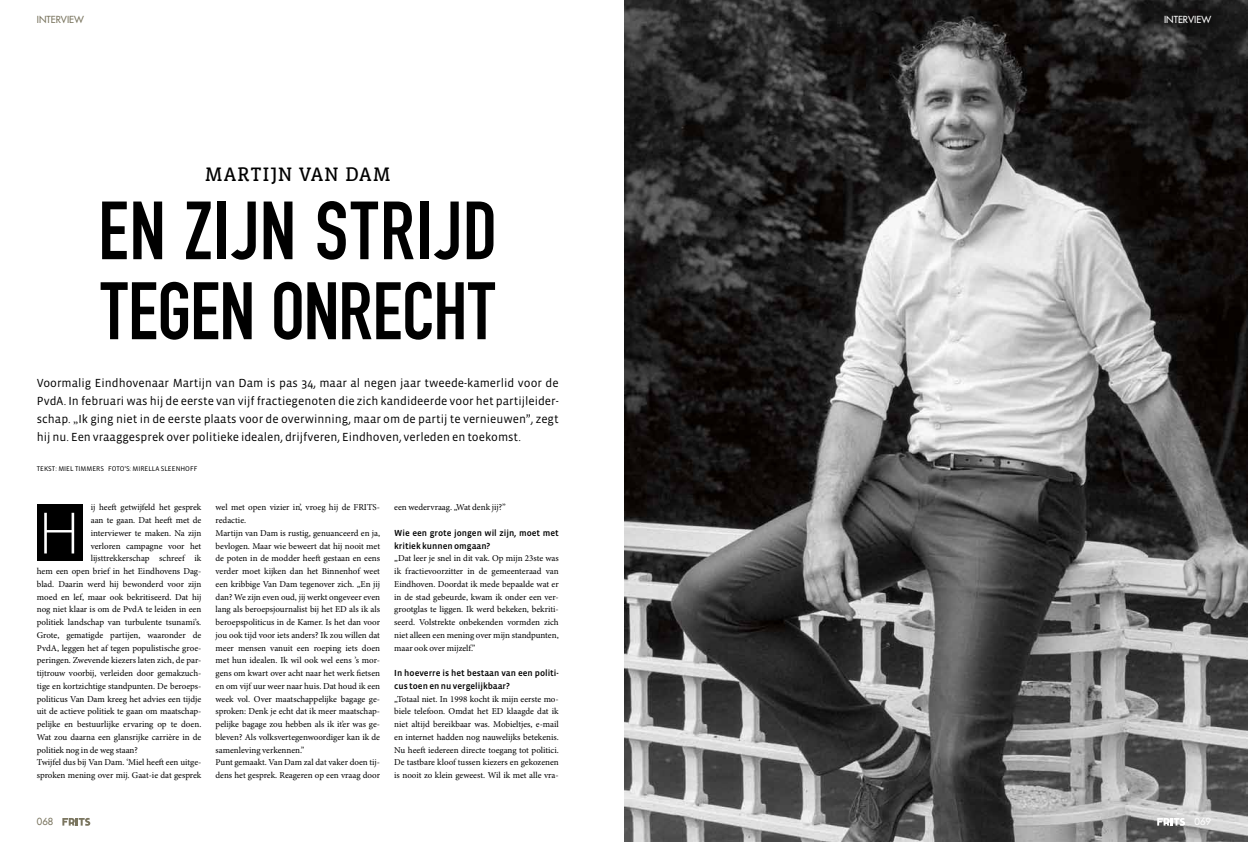
<style>
.page{position:relative;width:1248px;height:842px;background:#fff}
.page>*{position:absolute;margin:0;border:0;box-sizing:border-box;transform-origin:0 0}
.t1{font:81px "DIN Engschrift";letter-spacing:.02em;color:#000}
.t2{font:80px "DIN Engschrift";letter-spacing:-.005em;color:#000}
.t3{font:300 54px "Futura";color:#fff}
.t4{font:20px "Vista Slab Alt Reg";letter-spacing:.055em;color:#000}
.t5{font:12px/18px "Vista Sans OT";color:#000;text-align:justify}
.t6{font:9.5px "Futura";color:#fff}
.t7{font:9.5px "Futura";color:#7a755f}
.t8{font:9px/12.8px "Minion Pro";color:#000;text-align:justify}
.t9{font:500 9px/12.8px "Vista Sans OT";color:#000}
.t10{font:7px "Vista Sans OT";color:#000}
.s1{font-family:"Minion Pro"}
</style>
<div class="page">
<img style="left:624px;top:0;width:623px;height:842px">
<svg style="left:1157px;top:818px;width:27px;height:8px"></svg>
<div style="left:37px;top:505px;width:45px;height:56px;background:#000"></div>
<svg style="left:62px;top:818px;width:28px;height:8px"></svg>
<p class="t7" style="left:37px;top:13px;width:49px">INTERVIEW</p>
<h3 class="t4" style="left:205px;top:165px;width:187px">MARTIJN VAN DAM</h3>
<h1 class="t1" style="left:98px;top:183px;width:400px">EN ZIJN STRIJD</h1>
<h2 class="t2" style="left:101px;top:264px;width:395px">TEGEN ONRECHT</h2>
<p class="t5" style="left:37px;top:374px;width:523px">Voormalig Eindhovenaar Martijn van Dam is pas 34, maar al negen jaar tweede-kamerlid voor de PvdA. In februari was hij de eerste van vijf fractiegenoten die zich kandideerde voor het partijleider&shy;schap. <span class="s1">„</span>Ik ging niet in de eerste plaats voor de overwinning, maar om de partij te vernieuwen”, zegt hij nu. Een vraaggesprek over politieke idealen, drijfveren, Eindhoven, verleden en toekomst.</p>
<p class="t10" style="left:37px;top:465px;width:44px">TEKST: mie l timme</p>
<p class="t10" style="left:96px;top:465px;width:103px">rs foto’s: mi rella sleenhoff</p>
<p class="t8" style="left:91px;top:501px;width:112px">ij heeft getwijfeld het gesprek</p>
<p class="t8" style="left:91px;top:514px;width:112px">aan te gaan. Dat heeft met de</p>
<p class="t8" style="left:91px;top:527px;width:112px">interviewer te maken. Na zijn</p>
<p class="t8" style="left:91px;top:539px;width:112px">verloren campagne voor het</p>
<p class="t8" style="left:91px;top:552px;width:112px">lijsttrekkerschap schreef ik</p>
<p class="t8" style="left:37px;top:565px;width:166px">hem een open brief in het Eindhovens Dag-</p>
<p class="t8" style="left:37px;top:578px;width:166px">blad. Daarin werd hij bewonderd voor zijn</p>
<p class="t8" style="left:37px;top:590px;width:166px">moed en lef, maar ook bekritiseerd. Dat hij</p>
<p class="t8" style="left:37px;top:603px;width:166px">nog niet klaar is om de PvdA te leiden in een</p>
<p class="t8" style="left:37px;top:616px;width:166px">politiek landschap van turbulente tsunami’s.</p>
<p class="t8" style="left:37px;top:629px;width:166px">Grote, gematigde partijen, waaronder de</p>
<p class="t8" style="left:37px;top:641px;width:166px">PvdA, leggen het af tegen populistische groe-</p>
<p class="t8" style="left:37px;top:654px;width:166px">peringen. Zwevende kiezers laten zich, de par-</p>
<p class="t8" style="left:37px;top:667px;width:166px">tijtrouw voorbij, verleiden door gemakzuch-</p>
<p class="t8" style="left:37px;top:680px;width:166px">tige en kortzichtige standpunten. De beroeps-</p>
<p class="t8" style="left:37px;top:692px;width:166px">politicus Van Dam kreeg het advies een tijdje</p>
<p class="t8" style="left:37px;top:705px;width:166px">uit de actieve politiek te gaan om maatschap-</p>
<p class="t8" style="left:37px;top:718px;width:166px">pelijke en bestuurlijke ervaring op te doen.</p>
<p class="t8" style="left:37px;top:731px;width:166px">Wat zou daarna een glansrijke carrière in de</p>
<p class="t8" style="left:37px;top:743px;width:102px">politiek nog in de weg staan?</p>
<p class="t8" style="left:37px;top:756px;width:166px">Twijfel dus bij Van Dam. ‘Miel heeft een uitge-</p>
<p class="t8" style="left:37px;top:769px;width:166px">sproken mening over mij. Gaat-ie dat gesprek</p>
<h3 class="t3" style="left:40px;top:501px;width:40px">H</h3>
<p class="t8" style="left:215px;top:501px;width:166px;text-align:left">wel met open vizier in’, vroeg hij de FRITS&shy;redactie.<br>Martijn van Dam is rustig, genuanceerd en ja, bevlogen. Maar wie beweert dat hij nooit met de poten in de modder heeft gestaan en eens verder moet kijken dan het Binnenhof weet een kribbige Van Dam tegenover zich. „En jij dan? We zijn even oud, jij werkt ongeveer even lang als beroepsjournalist bij het ED als ik als beroepspoliticus in de Kamer. Is het dan voor jou ook tijd voor iets anders? Ik zou willen dat meer mensen vanuit een roeping iets doen met hun idealen. Ik wil ook wel eens ’s mor&shy;gens om kwart over acht naar het werk fietsen en om vijf uur weer naar huis. Dat houd ik een week vol. Over maatschappelijke bagage ge&shy;sproken: Denk je echt dat ik meer maatschap&shy;pelijke bagage zou hebben als ik it’er was ge&shy;bleven? Als volksvertegenwoordiger kan ik de samenleving verkennen.”<br>Punt gemaakt. Van Dam zal dat vaker doen tij&shy;dens het gesprek. Reageren op een vraag door</p>
<p class="t8" style="left:394px;top:501px;width:113px">een wedervraag. „Wat denk jij?”</p>
<p class="t9" style="left:394px;top:526px;width:166px">Wie een grote jongen wil zijn, moet met kritiek kunnen omgaan?</p>
<p class="t8" style="left:394px;top:552px;width:166px">„Dat leer je snel in dit vak. Op mijn 23ste was ik fractievoorzitter in de gemeenteraad van Eindhoven. Doordat ik mede bepaalde wat er in de stad gebeurde, kwam ik onder een ver&shy;grootglas te liggen. Ik werd bekeken, bekriti&shy;seerd. Volstrekte onbekenden vormden zich niet alleen een mening over mijn standpunten, maar ook over mijzelf.”</p>
<p class="t9" style="left:394px;top:667px;width:166px">In hoeverre is het bestaan van een politi&shy;cus toen en nu vergelijkbaar?</p>
<p class="t8" style="left:394px;top:692px;width:166px">„Totaal niet. In 1998 kocht ik mijn eerste mo&shy;biele telefoon. Omdat het ED klaagde dat ik niet altijd bereikbaar was. Mobieltjes, e-mail en internet hadden nog nauwelijks betekenis.<br>Nu heeft iedereen directe toegang tot politici.<br>De tastbare kloof tussen kiezers en gekozenen is nooit zo klein geweest. Wil ik met alle vra-</p>
<p class="t7" style="left:37px;top:816px;width:18px">068</p>
<p class="t6" style="left:1163px;top:13px;width:49px">INTERVIEW</p>
<p class="t6" style="left:1194px;top:816px;width:18px">069</p>
</div>
